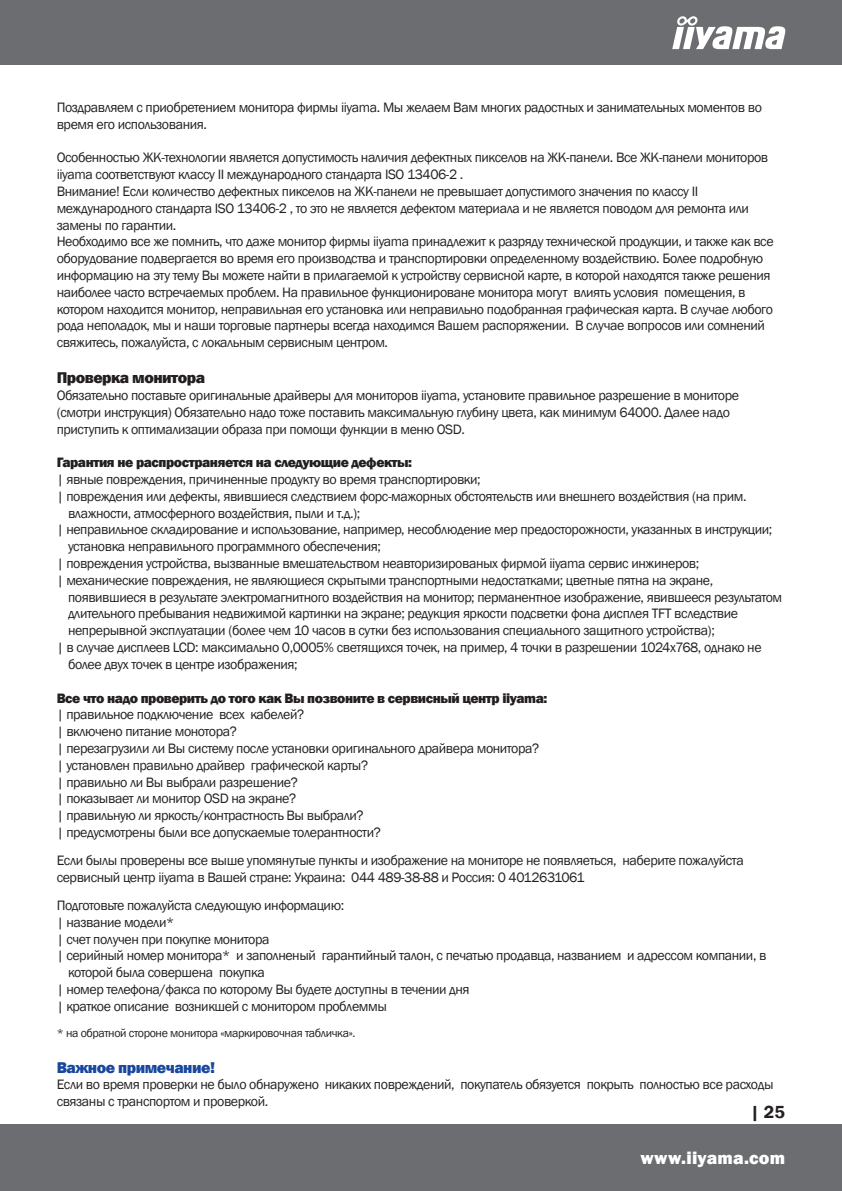
<style>
.page{position:relative;width:842px;height:1191px;background:#fff}
.page>*{position:absolute;margin:0;border:0;box-sizing:border-box;transform-origin:0 0}
.t1{font:800 18px "Franklin Gothic";letter-spacing:.015em;color:#fff}
.t2{font:600 18px "Franklin Gothic";color:#231f20}
.t3{font:800 16px "Franklin Gothic";letter-spacing:-.03em;color:#18479d}
.t4{font:800 16px "Franklin Gothic";letter-spacing:-.03em;color:#231f20}
.t5{font:14px/16.8px "Franklin Gothic";letter-spacing:-.03em;color:#231f20}
.t6{font:800 14px "Franklin Gothic";letter-spacing:-.03em;color:#231f20}
.t7{font:12px "Franklin Gothic";letter-spacing:-.03em;color:#231f20}
</style>
<div class="page">
<div style="left:0;top:1124px;width:842px;height:67px;background:#6c6d70"></div>
<div style="left:0;top:0;width:842px;height:65px;background:#6c6d70"></div>
<svg style="left:672px;top:16px;width:113px;height:33px"></svg>
<p class="t5" style="left:57px;top:99px;width:707px">Поздравляем с приобретением монитора фирмы iiyama. Мы желаем Вам многих радостных и занимательных моментов во время его использования.</p>
<p class="t5" style="left:57px;top:149px;width:718px">Особенностью ЖК-технологии является допустимость наличия дефектных пикселов на ЖК-панели. Все ЖК-панели мониторов iiyama соответствуют классу II международного стандарта ISO 13406-2 .<br>Внимание! Если количество дефектных пикселов на ЖК-панели не превышает допустимого значения по классу II международного стандарта ISO 13406-2 , то это не является дефектом материала и не является поводом для ремонта или замены по гарантии.<br>Необходимо все же помнить, что даже монитор фирмы iiyama принадлежит к разряду технической продукции, и также как все оборудование подвергается во время его производства и транспортировки определенному воздействию. Более подробную информацию на эту тему Вы можете найти в прилагаемой к устройству сервисной карте, в которой находятся также решения наиболее часто встречаемых проблем. На правильное функционироване монитора могут влиять условия помещения, в котором находится монитор, неправильная его установка или неправильно подобранная графическая карта. В случае любого рода неполадок, мы и наши торговые партнеры всегда находимся Вашем распоряжении. В случае вопросов или сомнений свяжитесь, пожалуйста, с локальным сервисным центром.</p>
<p class="t4" style="left:57px;top:367px;width:150px">Проверка монитора</p>
<p class="t5" style="left:57px;top:387px;width:684px">Обязательно поставьте оригинальные драйверы для мониторов iiyama, установите правильное разрешение в мониторе (смотри инструкция) Обязательно надо тоже поставить максимальную глубину цвета, как минимум 64000. Далее надо приступить к оптимализации образа при помощи функции в меню OSD.</p>
<p class="t6" style="left:57px;top:453px;width:357px">Гарантия не распространяется на следующие дефекты:</p>
<p class="t5" style="left:57px;top:471px;width:425px">| явные повреждения, причиненные продукту во время транспортировки;</p>
<p class="t5" style="left:57px;top:488px;width:691px">| повреждения или дефекты, явившиеся следствием форс-мажорных обстоятельств или внешнего воздействия (на прим.</p>
<p class="t5" style="left:68px;top:505px;width:294px">влажности, атмосферного воздействия, пыли и т.д.);</p>
<p class="t5" style="left:57px;top:521px;width:717px">| неправильное складирование и использование, например, несоблюдение мер предосторожности, указанных в инструкции;</p>
<p class="t5" style="left:68px;top:538px;width:314px">установка неправильного программного обеспечения;</p>
<p class="t5" style="left:57px;top:555px;width:644px">| повреждения устройства, вызванные вмешательством неавторизированых фирмой iiyama сервис инжинеров;</p>
<p class="t5" style="left:57px;top:572px;width:658px">| механические повреждения, не являющиеся скрытыми транспортными недостатками; цветные пятна на экране,</p>
<p class="t5" style="left:68px;top:589px;width:716px">появившиеся в результате электромагнитного воздействия на монитор; перманентное изображение, явившееся результатом</p>
<p class="t5" style="left:68px;top:605px;width:671px">длительного пребывания недвижимой картинки на экране; редукция яркости подсветки фона дисплея TFT вследствие</p>
<p class="t5" style="left:68px;top:622px;width:648px">непрерывной эксплуатации (более чем 10 часов в сутки без использования специального защитного устройства);</p>
<p class="t5" style="left:57px;top:639px;width:706px">| в случае дисплеев LCD: максимально 0,0005% светящихся точек, на пример, 4 точки в разрешении 1024x768, однако не</p>
<p class="t5" style="left:68px;top:656px;width:231px">более двух точек в центре изображения;</p>
<p class="t6" style="left:57px;top:688px;width:492px">Все что надо проверить до того как Вы позвоните в сервисный центр iiyama:</p>
<p class="t5" style="left:57px;top:706px;width:484px">| правильное подключение всех кабелей?<br>| включено питание монотора?<br>| перезагрузили ли Вы систему после установки оригинального драйвера монитора? | установлен правильно драйвер графической карты?<br>| правильно ли Вы выбрали разрешение?<br>| показывает ли монитор OSD на экране?<br>| правильную ли яркость/контрастность Вы выбрали?<br>| предусмотрены были все допускаемые толерантности?</p>
<p class="t5" style="left:57px;top:852px;width:689px">Если былы проверены все выше упомянутые пункты и изображение на мониторе не появляеться, наберите пожалуйста сервисный центр iiyama в Вашей стране: Украина: 044 489-38-88 и Россия: 0 4012631061</p>
<p class="t5" style="left:57px;top:897px;width:289px">Подготовьте пожалуйста следующую информацию:</p>
<p class="t5" style="left:57px;top:914px;width:119px">| название модели*</p>
<p class="t5" style="left:57px;top:931px;width:214px">| cчет получен при покупке монитора</p>
<p class="t5" style="left:57px;top:947px;width:711px">| серийный номер монитора* и заполненый гарантийный талон, с печатью продавца, названием и адрессом компании, в</p>
<p class="t5" style="left:68px;top:964px;width:198px">которой была совершена покупка</p>
<p class="t5" style="left:57px;top:981px;width:414px">| номер телефона/факса по которому Вы будете доступны в течении дня</p>
<p class="t5" style="left:57px;top:998px;width:332px">| краткое описание возникшей с монитором проблеммы</p>
<p class="t7" style="left:57px;top:1025px;width:300px">* на обратной стороне монитора «маркировочная табличка».</p>
<p class="t3" style="left:57px;top:1057px;width:160px">Важное примечание!</p>
<p class="t5" style="left:57px;top:1076px;width:718px">Если во время проверки не было обнаружено никаких повреждений, покупатель обязуется покрыть полностью все расходы связаны с транспортом и проверкой.</p>
<p class="t2" style="left:750px;top:1100px;width:35px">| 25</p>
<p class="t1" style="left:640px;top:1145px;width:146px">www.iiyama.com</p>
</div>
